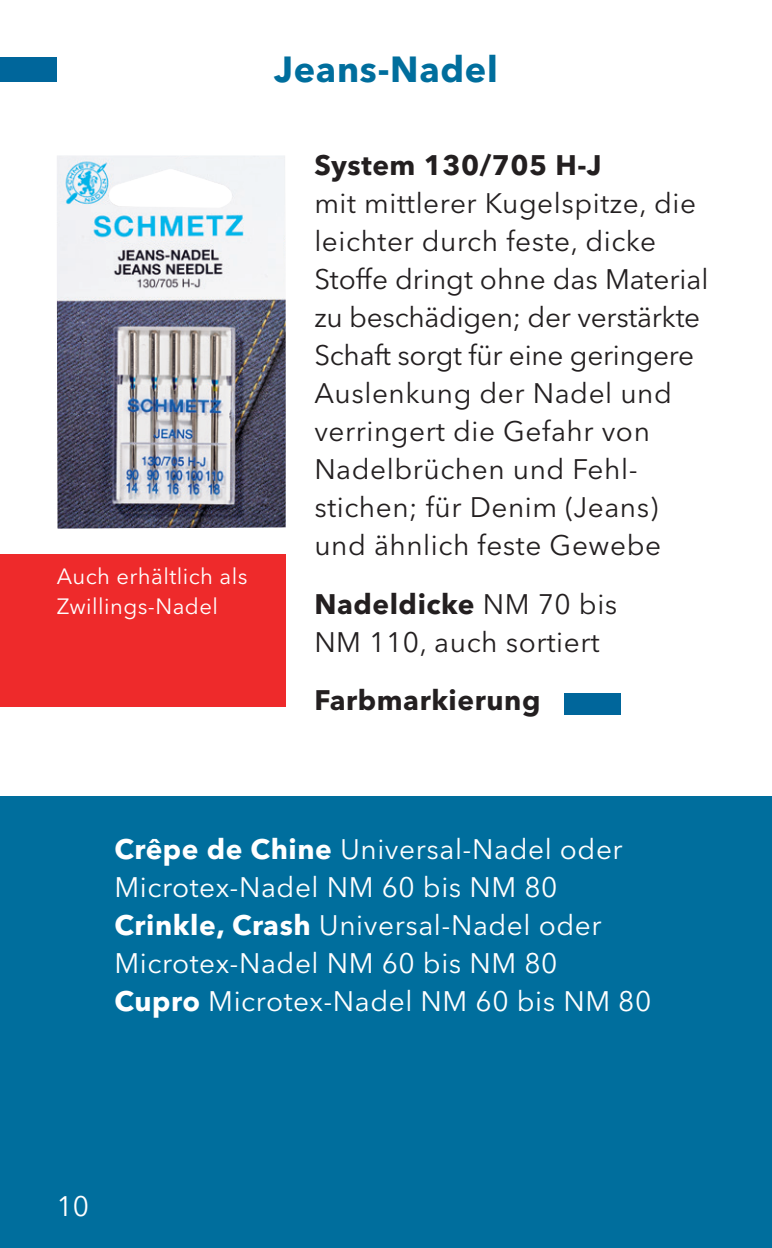
<style>
.page{position:relative;width:772px;height:1248px;background:#fff}
.page>*{position:absolute;margin:0;border:0;box-sizing:border-box;transform-origin:0 0}
.t1{font:700 36px "Avenir Next W1 G";letter-spacing:.02em;color:#006e9d}
.t2{font:28px/38px "Avenir Next W1 G";letter-spacing:.02em;color:#231f20}
.t3{font:28px/38px "Avenir Next W1 G";letter-spacing:.02em;color:#fff}
.t4{font:700 28px "Avenir Next W1 G";letter-spacing:.02em;color:#231f20}
.t5{font:22px/30px "Avenir Next W1 G";letter-spacing:.02em;color:#fff}
.s1{font-weight:700}
</style>
<div class="page">
<div style="left:0;top:796px;width:771px;height:451px;background:#006e9d"></div>
<div style="left:0;top:57px;width:56px;height:25px;background:#00669b"></div>
<div style="left:0;top:554px;width:285px;height:152px;background:#ee2a2b"></div>
<div style="left:563px;top:692px;width:57px;height:22px;background:#00669b"></div>
<img style="left:57px;top:155px;width:228px;height:373px">
<p class="t1" style="left:274px;top:41px;width:225px">Jeans-Nadel</p>
<p class="t5" style="left:57px;top:559px;width:192px">Auch erhältlich als<br>Zwillings-Nadel</p>
<p class="t4" style="left:314px;top:143px;width:288px">System 130/705 H-J</p>
<p class="t2" style="left:314px;top:182px;width:395px">mit mittlerer Kugelspitze, die leichter durch feste, dicke<br>Stoffe dringt ohne das Material zu beschädigen; der verstärkte<br>Schaft sorgt für eine geringere<br>Auslenkung der Nadel und verringert die Gefahr von<br>Nadelbrüchen und Fehl&shy;stichen; für Denim (Jeans) und ähnlich feste Gewebe</p>
<p class="t2" style="left:314px;top:582px;width:304px"><span class="s1">Nadeldicke</span> NM 70 bis<br>NM 110, auch sortiert</p>
<p class="t4" style="left:314px;top:677px;width:227px">Farbmarkierung</p>
<p class="t3" style="left:114px;top:827px;width:538px"><span class="s1">Crêpe de Chine</span> Universal-Nadel oder Microtex-Nadel NM 60 bis NM 80<br><span class="s1">Crinkle, Crash</span> Universal-Nadel oder Microtex-Nadel NM 60 bis NM 80<br><span class="s1">Cupro</span> Microtex-Nadel NM 60 bis NM 80</p>
<p class="t3" style="left:56px;top:1184px;width:34px">10</p>
</div>
